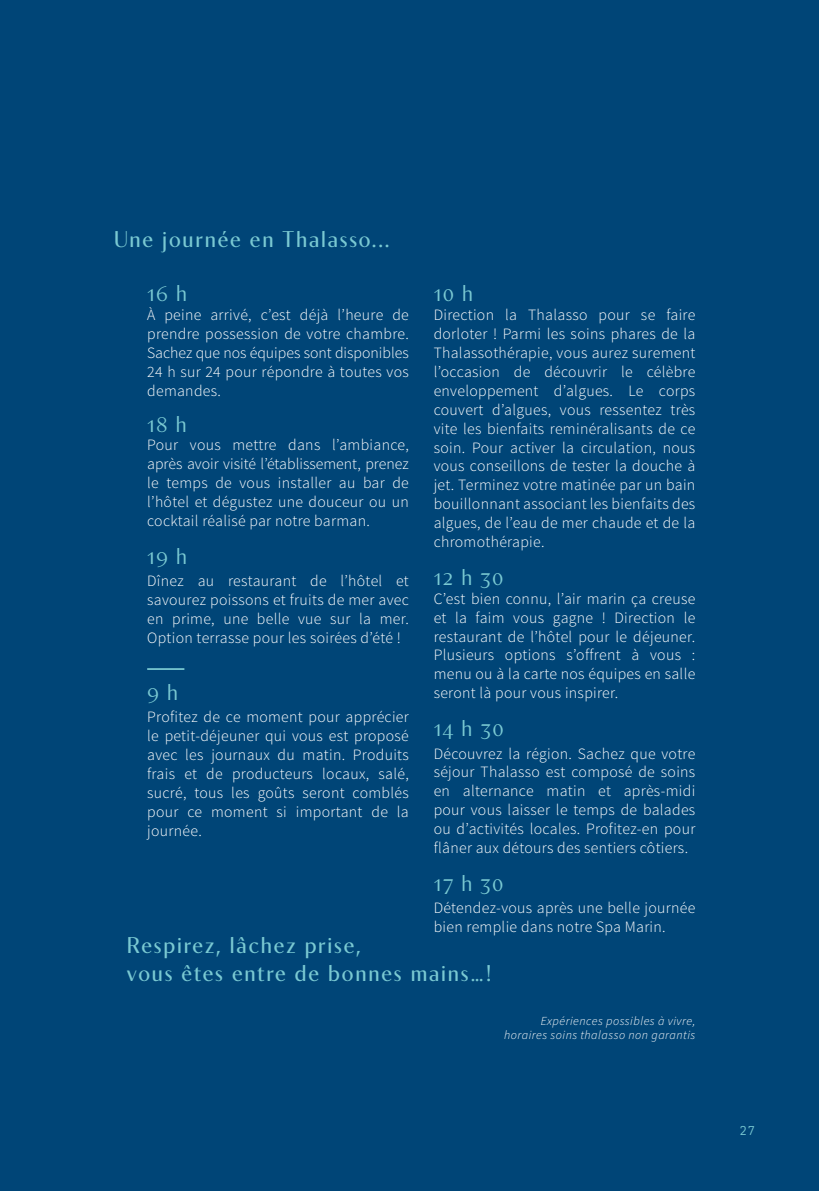
<style>
.page{position:relative;width:819px;height:1191px;background:#004577}
.page>*{position:absolute;margin:0;border:0;box-sizing:border-box;transform-origin:0 0}
.t1{font:22.75px/27.3px "Contralto Small";letter-spacing:.08em;color:#7ac9d2}
.t2{font:300 22.75px "Contralto Small";letter-spacing:.06em;color:#7ac9d2}
.t3{font:300 15.75px/18.9px "Source Sans Pro";letter-spacing:.02em;color:#fff;text-align:justify}
.t4{font:300 14px "Clone Rounded";color:#7ac9d2}
.t5{font:italic 300 12.25px/14.7px "Source Sans Pro";letter-spacing:.04em;color:#fff;text-align:right}
</style>
<div class="page">
<hr style="left:147px;top:668px;width:37px;height:2px;background:#7ac9d2">
<h1 class="t1" style="left:114px;top:223px;width:277px">Une journée en Thalasso...</h1>
<h1 class="t2" style="left:433px;top:276px;width:41px">10 h</h1>
<p class="t3" style="left:433px;top:305px;width:263px">Direction la Thalasso pour se faire dorloter ! Parmi les soins phares de la Thalassothérapie, vous aurez surement l’occasion de découvrir le célèbre enveloppement d’algues. Le corps couvert d’algues, vous ressentez très vite les bienfaits reminéralisants de ce soin. Pour activer la circulation, nous vous conseillons de tester la douche à jet. Terminez votre matinée par un bain bouillonnant associant les bienfaits des algues, de l’eau de mer chaude et de la chromothérapie.</p>
<h1 class="t2" style="left:433px;top:560px;width:71px">12 h 30</h1>
<p class="t3" style="left:433px;top:589px;width:263px">C’est bien connu, l’air marin ça creuse et la faim vous gagne ! Direction le restaurant de l’hôtel pour le déjeuner.<br>Plusieurs options s’offrent à vous : menu ou à la carte nos équipes en salle seront là pour vous inspirer.</p>
<h1 class="t2" style="left:433px;top:711px;width:72px">14 h 30</h1>
<p class="t3" style="left:433px;top:744px;width:263px">Découvrez la région. Sachez que votre séjour Thalasso est composé de soins en alternance matin et après-midi pour vous laisser le temps de balades ou d’activités locales. Profitez-en pour flâner aux détours des sentiers côtiers.</p>
<h1 class="t2" style="left:433px;top:866px;width:71px">17 h 30</h1>
<p class="t3" style="left:433px;top:898px;width:263px">Détendez-vous après une belle journée bien remplie dans notre Spa Marin.</p>
<h1 class="t1" style="left:127px;top:929px;width:366px">Respirez, lâchez prise,<br>vous êtes entre de bonnes mains…!</h1>
<p class="t5" style="left:504px;top:1013px;width:193px">Expériences possibles à vivre, horaires soins thalasso non garantis</p>
<h1 class="t2" style="left:147px;top:276px;width:41px">16 h</h1>
<p class="t3" style="left:147px;top:305px;width:263px">À peine arrivé, c’est déjà l’heure de prendre possession de votre chambre.<br>Sachez que nos équipes sont disponibles 24 h sur 24 pour répondre à toutes vos demandes.</p>
<h1 class="t2" style="left:147px;top:406px;width:41px">18 h</h1>
<p class="t3" style="left:147px;top:436px;width:263px">Pour vous mettre dans l’ambiance, après avoir visité l’établissement, prenez le temps de vous installer au bar de l’hôtel et dégustez une douceur ou un cocktail réalisé par notre barman.</p>
<h1 class="t2" style="left:147px;top:539px;width:41px">19 h</h1>
<p class="t3" style="left:147px;top:571px;width:263px">Dînez au restaurant de l’hôtel et savourez poissons et fruits de mer avec en prime, une belle vue sur la mer.<br>Option terrasse pour les soirées d’été !</p>
<h1 class="t2" style="left:147px;top:674px;width:32px">9 h</h1>
<p class="t3" style="left:147px;top:707px;width:263px">Profitez de ce moment pour apprécier le petit-déjeuner qui vous est proposé avec les journaux du matin. Produits frais et de producteurs locaux, salé, sucré, tous les goûts seront comblés pour ce moment si important de la journée.</p>
<p class="t4" style="left:739px;top:1120px;width:16px">27</p>
</div>
